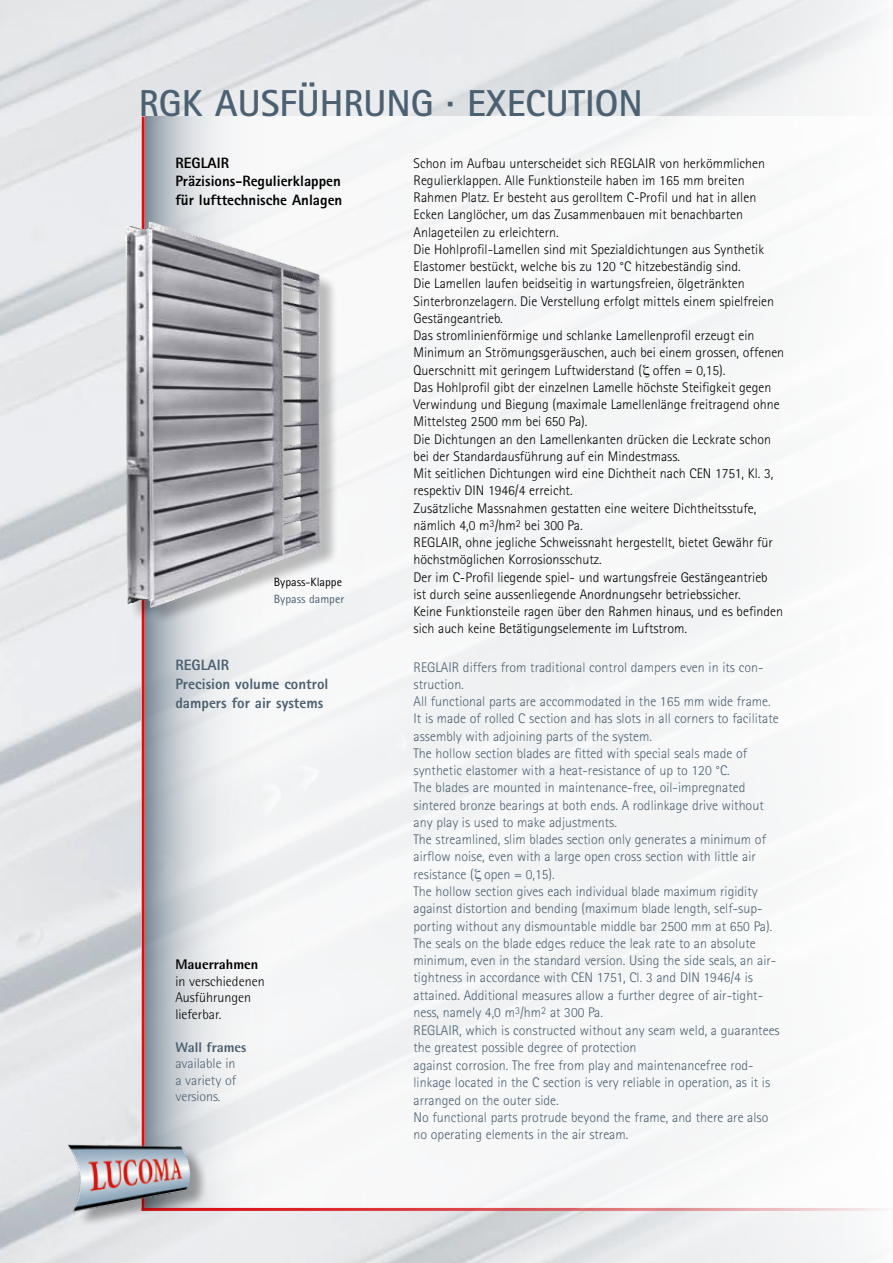
<style>
.page{position:relative;width:893px;height:1263px;background:#fff}
.page>*{position:absolute;margin:0;border:0;box-sizing:border-box;transform-origin:0 0}
.t1{font:700 37.5px "Rotis Sans Serif";color:#4b6071}
.t2{font:800 15px/18.8px "Rotis Sans Serif";color:#000}
.t3{font:800 15px/18.8px "Rotis Sans Serif";color:#4b6071}
.t4{font:300 13.95px/17.2px "Rotis Sans Serif";color:#000}
.t5{font:300 13.95px/17.2px "Rotis Sans Serif";color:#4b6071}
.t6{font:300 13.95px/16.5px "Rotis Semi Sans";color:#000}
.t7{font:300 13.95px/16.5px "Rotis Semi Sans";color:#4b6071;text-align:justify}
.t8{font:800 13.95px "Rotis Semi Sans";color:#000}
.t9{font:800 13.95px "Rotis Semi Sans";color:#4b6071}
.t10{font:12px "Rotis Sans Serif";color:#000}
.t11{font:12px "Rotis Sans Serif";color:#4b6071}
</style>
<div class="page">
<div style="left:142px;top:117px;width:751px;height:1091px;background:#f7f7f8"></div>
<svg style="left:145px;top:117px;width:157px;height:1091px"></svg>
<hr style="left:142px;top:1208px;width:751px;height:3px;background:#d91016">
<hr style="left:142px;top:117px;width:3px;height:1094px;background:#d91016">
<div style="left:128px;top:224px;width:211px;height:401px;background:#000;opacity:.25"></div>
<img style="left:124px;top:221px;width:197px;height:387px">
<div style="left:71px;top:1147px;width:138px;height:81px;background:#000;opacity:.33"></div>
<img style="left:57px;top:1143px;width:145px;height:69px">
<h1 class="t1" style="left:139px;top:80px;width:506px">RGK AUSFÜHRUNG · EXECUTION</h1>
<p class="t2" style="left:175px;top:153px;width:168px">REGLAIR<br>Präzisions-Regulierklappen für lufttechnische Anlagen</p>
<p class="t10" style="left:274px;top:575px;width:70px">Bypass-Klappe</p>
<p class="t11" style="left:274px;top:592px;width:72px">Bypass damper</p>
<p class="t3" style="left:175px;top:655px;width:155px">REGLAIR<br>Precision volume control dampers for air systems</p>
<p class="t8" style="left:175px;top:956px;width:85px">Mauerrahmen</p>
<p class="t6" style="left:175px;top:973px;width:91px">in verschiedenen<br>Ausführungen lieferbar.</p>
<p class="t9" style="left:175px;top:1038px;width:73px">Wall frames</p>
<p class="t7" style="left:175px;top:1055px;width:62px">available in a variety of versions.</p>
<p class="t4" style="left:414px;top:154px;width:372px">Schon im Aufbau unterscheidet sich REGLAIR von herkömmlichen Regulierklappen. Alle Funktionsteile haben im 165 mm breiten Rahmen Platz. Er besteht aus gerolltem C-Profil und hat in allen Ecken Langlöcher, um das Zusammenbauen mit benachbarten Anlageteilen zu erleichtern.<br>Die Hohlprofil-Lamellen sind mit Spezialdichtungen aus Synthetik Elastomer bestückt, welche bis zu 120 °C hitzebeständig sind.<br>Die Lamellen laufen beidseitig in wartungsfreien, ölgetränkten Sinterbronzelagern. Die Verstellung erfolgt mittels einem spielfreien Gestängeantrieb.<br>Das stromlinienförmige und schlanke Lamellenprofil erzeugt ein Minimum an Strömungsgeräuschen, auch bei einem grossen, offenen Querschnitt mit geringem Luftwiderstand ( offen = 0,15).<br>Das Hohlprofil gibt der einzelnen Lamelle höchste Steifigkeit gegen Verwindung und Biegung (maximale Lamellenlänge freitragend ohne Mittelsteg 2500 mm bei 650 Pa).<br>Die Dichtungen an den Lamellenkanten drücken die Leckrate schon bei der Standardausführung auf ein Mindestmass.<br>Mit seitlichen Dichtungen wird eine Dichtheit nach CEN 1751, Kl. 3, respektiv DIN 1946/4 erreicht.<br>Zusätzliche Massnahmen gestatten eine weitere Dichtheitsstufe, nämlich 4,0 m<sup>3</sup>/hm<sup>2</sup> bei 300 Pa.<br>REGLAIR, ohne jegliche Schweissnaht hergestellt, bietet Gewähr für höchstmöglichen Korrosionsschutz.<br>Der im C-Profil liegende spiel- und wartungsfreie Gestängeantrieb<br>ist durch seine aussenliegende Anordnungsehr betriebssicher.<br>Keine Funktionsteile ragen über den Rahmen hinaus, und es befinden sich auch keine Betätigungselemente im Luftstrom.</p>
<p class="t5" style="left:414px;top:658px;width:368px">REGLAIR differs from traditional control dampers even in its con&shy;struction.<br>All functional parts are accommodated in the 165 mm wide frame.<br>It is made of rolled C section and has slots in all corners to facilitate assembly with adjoining parts of the system.<br>The hollow section blades are fitted with special seals made of synthetic elastomer with a heat-resistance of up to 120 °C.<br>The blades are mounted in maintenance-free, oil-impregnated sintered bronze bearings at both ends. A rodlinkage drive without any play is used to make adjustments.<br>The streamlined, slim blades section only generates a minimum of airflow noise, even with a large open cross section with little air resistance ( open = 0,15).<br>The hollow section gives each individual blade maximum rigidity against distortion and bending (maximum blade length, self-sup&shy;porting without any dismountable middle bar 2500 mm at 650 Pa).<br>The seals on the blade edges reduce the leak rate to an absolute minimum, even in the standard version. Using the side seals, an air&shy;tightness in accordance with CEN 1751, Cl. 3 and DIN 1946/4 is attained. Additional measures allow a further degree of air-tight&shy;ness, namely 4,0 m<sup>3</sup>/hm<sup>2</sup> at 300 Pa.<br>REGLAIR, which is constructed without any seam weld, a guarantees the greatest possible degree of protection<br>against corrosion. The free from play and maintenancefree rod&shy;linkage located in the C section is very reliable in operation, as it is arranged on the outer side.<br>No functional parts protrude beyond the frame, and there are also no operating elements in the air stream.</p>
</div>
